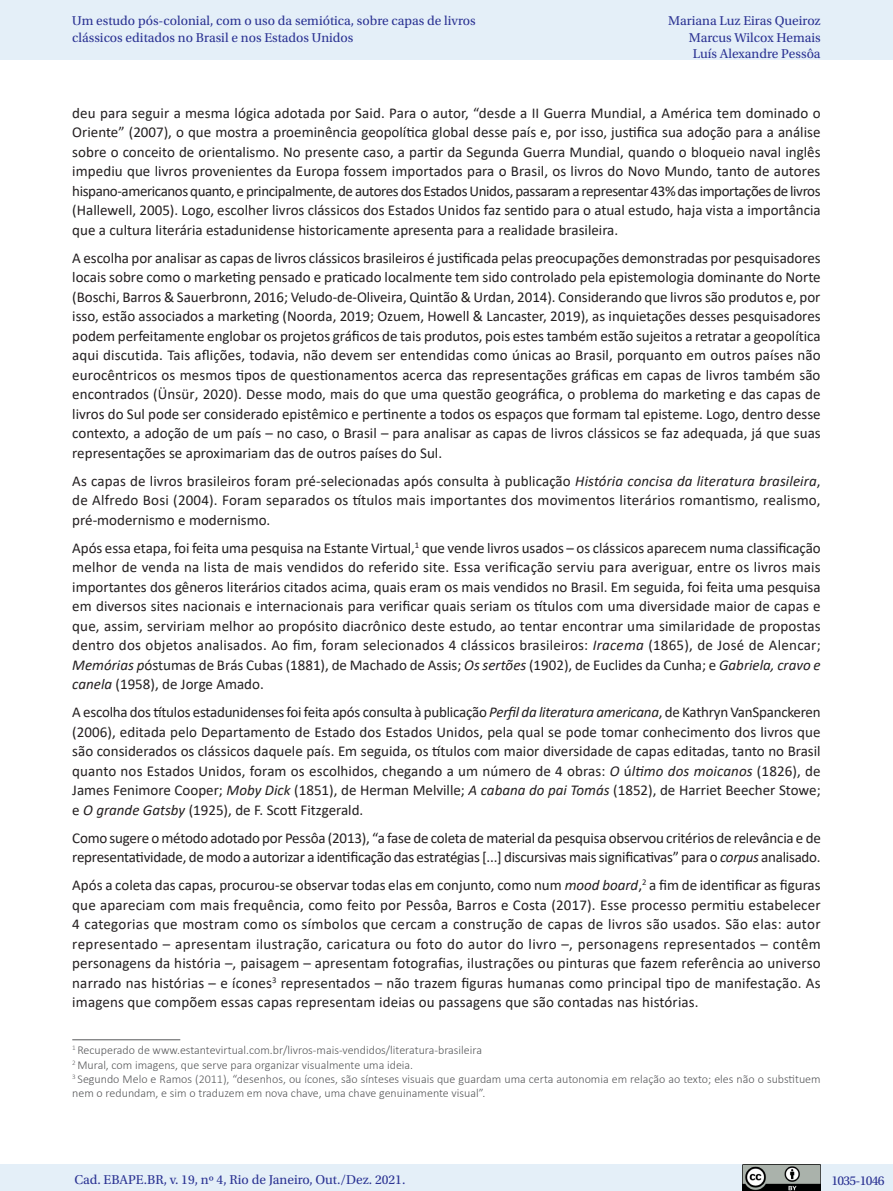
<style>
.page{position:relative;width:893px;height:1191px;background:#fff}
.page>*{position:absolute;margin:0;border:0;box-sizing:border-box;transform-origin:0 0}
._06_0_texto{font:15px/19.5px "Calibri";color:#231f20;text-align:justify}
.t1{font:13.5px/16.5px "Utopia Std";color:#2b3393}
.t2{font:13.5px "Utopia Std";letter-spacing:-.055em;color:#2b3393}
._06_3_nota_de_rodape{font:300 12px/14.4px "Calibri";color:#57585a}
.s1{font-style:italic}
</style>
<div class="page">
<div style="left:0;top:0;width:893px;height:60px;background:#e4eff8"></div>
<div style="left:0;top:1164px;width:893px;height:27px;background:#e4eff8"></div>
<img style="left:743px;top:1164px;width:78px;height:27px">
<hr style="left:72px;top:1039px;width:108px;height:1px;background:#57585a">
<p class="t1" style="left:72px;top:13px;width:405px">Um estudo pós-colonial, com o uso da semiótica, sobre capas de livros clássicos editados no Brasil e nos Estados Unidos</p>
<p class="t1" style="left:689px;top:13px;width:133px;text-align:justify;text-indent:-21px">Mariana Luz Eiras Queiroz Marcus Wilcox Hemais Luís Alexandre Pessôa</p>
<p class="_06_0_texto" style="left:72px;top:102px;width:750px">deu para seguir a mesma lógica adotada por Said. Para o autor, “desde a II Guerra Mundial, a América tem dominado o Oriente” (2007), o que mostra a proeminência geopolítica global desse país e, por isso, justifica sua adoção para a análise sobre o conceito de orientalismo. No presente caso, a partir da Segunda Guerra Mundial, quando o bloqueio naval inglês impediu que livros provenientes da Europa fossem importados para o Brasil, os livros do Novo Mundo, tanto de autores hispano-americanos quanto, e principalmente, de autores dos Estados Unidos, passaram a representar 43% das importações de livros (Hallewell, 2005). Logo, escolher livros clássicos dos Estados Unidos faz sentido para o atual estudo, haja vista a importância que a cultura literária estadunidense historicamente apresenta para a realidade brasileira.</p>
<p class="_06_0_texto" style="left:72px;top:247px;width:750px">A escolha por analisar as capas de livros clássicos brasileiros é justificada pelas preocupações demonstradas por pesquisadores locais sobre como o marketing pensado e praticado localmente tem sido controlado pela epistemologia dominante do Norte (Boschi, Barros &amp; Sauerbronn, 2016; Veludo-de-Oliveira, Quintão &amp; Urdan, 2014). Considerando que livros são produtos e, por isso, estão associados a marketing (Noorda, 2019; Ozuem, Howell &amp; Lancaster, 2019), as inquietações desses pesquisadores podem perfeitamente englobar os projetos gráficos de tais produtos, pois estes também estão sujeitos a retratar a geopolítica aqui discutida. Tais aflições, todavia, não devem ser entendidas como únicas ao Brasil, porquanto em outros países não eurocêntricos os mesmos tipos de questionamentos acerca das representações gráficas em capas de livros também são encontrados (Ünsür, 2020). Desse modo, mais do que uma questão geográfica, o problema do marketing e das capas de livros do Sul pode ser considerado epistêmico e pertinente a todos os espaços que formam tal episteme. Logo, dentro desse contexto, a adoção de um país – no caso, o Brasil – para analisar as capas de livros clássicos se faz adequada, já que suas representações se aproximariam das de outros países do Sul.</p>
<p class="_06_0_texto" style="left:72px;top:470px;width:750px">As capas de livros brasileiros foram pré-selecionadas após consulta à publicação <span class="s1">História concisa da literatura brasileira</span>, de Alfredo Bosi (2004). Foram separados os títulos mais importantes dos movimentos literários romantismo, realismo, pré-modernismo e modernismo.</p>
<p class="_06_0_texto" style="left:72px;top:537px;width:750px">Após essa etapa, foi feita uma pesquisa na Estante Virtual,<sup>1</sup> que vende livros usados – os clássicos aparecem numa classificação melhor de venda na lista de mais vendidos do referido site. Essa verificação serviu para averiguar, entre os livros mais importantes dos gêneros literários citados acima, quais eram os mais vendidos no Brasil. Em seguida, foi feita uma pesquisa em diversos sites nacionais e internacionais para verificar quais seriam os títulos com uma diversidade maior de capas e que, assim, serviriam melhor ao propósito diacrônico deste estudo, ao tentar encontrar uma similaridade de propostas dentro dos objetos analisados. Ao fim, foram selecionados 4 clássicos brasileiros: <span class="s1">Iracema</span> (1865), de José de Alencar; <span class="s1">Memórias p</span>óstumas de Brás Cubas (1881), de Machado de Assis; <span class="s1">Os sertões</span> (1902), de Euclides da Cunha; e <span class="s1">Gabriela, cravo e canela</span> (1958), de Jorge Amado.</p>
<p class="_06_0_texto" style="left:72px;top:702px;width:750px">A escolha dos títulos estadunidenses foi feita após consulta à publicação <span class="s1">Perfil da literatura americana</span>, de Kathryn VanSpanckeren (2006), editada pelo Departamento de Estado dos Estados Unidos, pela qual se pode tomar conhecimento dos livros que são considerados os clássicos daquele país. Em seguida, os títulos com maior diversidade de capas editadas, tanto no Brasil quanto nos Estados Unidos, foram os escolhidos, chegando a um número de 4 obras: <span class="s1">O</span> ú<span class="s1">ltimo dos moicanos</span> (1826), de James Fenimore Cooper; <span class="s1">Moby Dick</span> (1851), de Herman Melville; <span class="s1">A cabana do pai Tomás</span> (1852), de Harriet Beecher Stowe; e <span class="s1">O grande Gatsby</span> (1925), de F. Scott Fitzgerald.</p>
<p class="_06_0_texto" style="left:72px;top:827px;width:750px">Como sugere o método adotado por Pessôa (2013), “a fase de coleta de material da pesquisa observou critérios de relevância e de representatividade, de modo a autorizar a identificação das estratégias [...] discursivas mais significativas” para o <span class="s1">corpus</span> analisado.</p>
<p class="_06_0_texto" style="left:72px;top:875px;width:750px">Após a coleta das capas, procurou-se observar todas elas em conjunto, como num <span class="s1">mood board</span>,<sup>2</sup> a fim de identificar as figuras que apareciam com mais frequência, como feito por Pessôa, Barros e Costa (2017). Esse processo permitiu estabelecer 4 categorias que mostram como os símbolos que cercam a construção de capas de livros são usados. São elas: autor representado – apresentam ilustração, caricatura ou foto do autor do livro –, personagens representados – contêm personagens da história –, paisagem – apresentam fotografias, ilustrações ou pinturas que fazem referência ao universo narrado nas histórias – e ícones<sup>3</sup> representados – não trazem figuras humanas como principal tipo de manifestação. As imagens que compõem essas capas representam ideias ou passagens que são contadas nas histórias.</p>
<p class="_06_3_nota_de_rodape" style="left:72px;top:1043px;width:411px"><sup>1</sup> Recuperado de www.estantevirtual.com.br/livros-mais-vendidos/literatura-brasileira</p>
<p class="_06_3_nota_de_rodape" style="left:72px;top:1057px;width:342px"><sup>2</sup> Mural, com imagens, que serve para organizar visualmente uma ideia.</p>
<p class="_06_3_nota_de_rodape" style="left:72px;top:1071px;width:750px"><sup>3</sup> Segundo Melo e Ramos (2011), “desenhos, ou ícones, são sínteses visuais que guardam uma certa autonomia em relação ao texto; eles não o substituem nem o redundam, e sim o traduzem em nova chave, uma chave genuinamente visual”.</p>
<p class="t1" style="left:74px;top:1171px;width:333px">Cad. EBAPE.BR, v. 19, nº 4, Rio de Janeiro, Out./Dez. 2021.</p>
<p class="t2" style="left:831px;top:1173px;width:54px">1035-1046</p>
</div>
